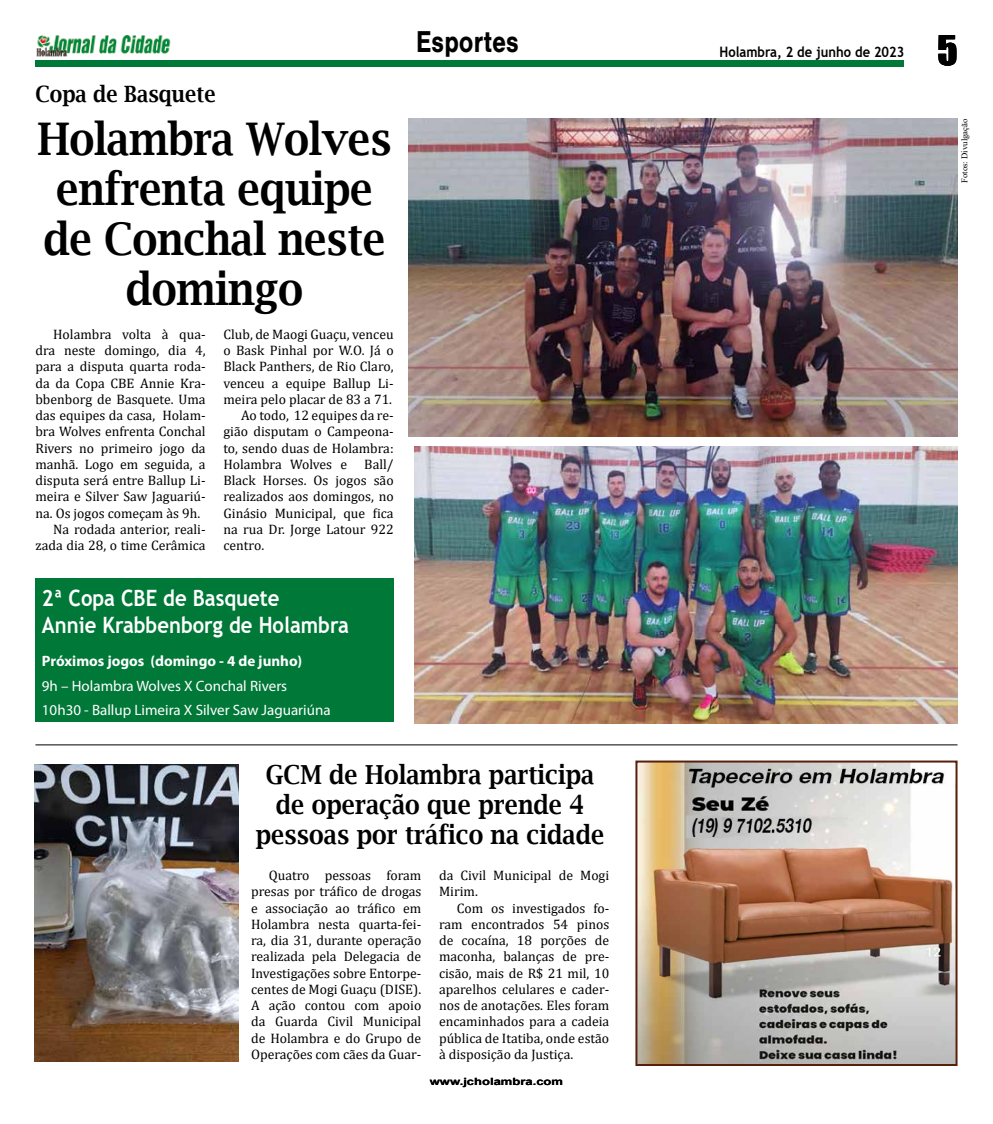
<style>
.page{position:relative;width:993px;height:1124px;background:#fff}
.page>*{position:absolute;margin:0;border:0;box-sizing:border-box;transform-origin:0 0}
.t1{font:600 45px/50px "Lucida Bright";letter-spacing:-.01em;color:#000;text-align:center;scale:.9 1}
.t2{font:37.5px "Impact";color:#000}
.t3{font:700 31.25px "Nimbus San";color:#000;scale:.8 1}
.t4{font:600 26.25px/30px "Lucida Bright";color:#000;text-align:center;scale:.9 1}
.t5{font:700 22.5px/27.5px "Trebuchet MS";color:#fff;scale:.9 1}
.t6{font:600 22.5px "Lucida Bright";color:#000;scale:.9 1}
.t7{font:15px/24.6px "Myriad Pro";color:#fff}
.t8{font:700 15px "Myriad Pro";color:#fff}
.t9{font:700 14.38px "Trebuchet MS";color:#000;scale:.9 1}
.t10{font:13.75px/16.2px "Cambria";color:#000;text-align:justify}
.t11{font:700 10px "Arial";color:#000;scale:1.3 1}
.t12{font:8.75px "Times New Roman";color:#000}
</style>
<div class="page">
<img style="left:36px;top:35px;width:135px;height:22px">
<div style="left:35px;top:60px;width:869px;height:7px;background:#007838"></div>
<hr style="left:35px;top:744px;width:922px;height:1px;background:#000">
<div style="left:35px;top:578px;width:358px;height:144px;background:#007838"></div>
<img style="left:414px;top:446px;width:543px;height:277px">
<img style="left:408px;top:119px;width:549px;height:317px">
<img style="left:35px;top:764px;width:203px;height:297px">
<img style="left:638px;top:763px;width:316px;height:299px">
<div style="left:635px;top:760px;width:322px;height:305px;border:2px solid #58200b"></div>
<h3 class="t6" style="left:35px;top:81px;width:202px">Copa de Basquete</h3>
<h1 class="t1" style="left:37px;top:114px;width:395px">Holambra Wolves enfrenta equipe de Conchal neste domingo</h1>
<p class="t10" style="left:53px;top:326px;width:154px">Holambra volta à qua-</p>
<p class="t10" style="left:35px;top:342px;width:172px">dra neste domingo, dia 4,</p>
<p class="t10" style="left:35px;top:358px;width:172px">para a disputa quarta roda-</p>
<p class="t10" style="left:35px;top:374px;width:172px">da da Copa CBE Annie Kra-</p>
<p class="t10" style="left:35px;top:391px;width:172px">bbenborg de Basquete. Uma</p>
<p class="t10" style="left:35px;top:407px;width:172px">das equipes da casa, Holam-</p>
<p class="t10" style="left:35px;top:423px;width:172px">bra Wolves enfrenta Conchal</p>
<p class="t10" style="left:35px;top:439px;width:172px">Rivers no primeiro jogo da</p>
<p class="t10" style="left:35px;top:456px;width:172px">manhã. Logo em seguida, a</p>
<p class="t10" style="left:35px;top:472px;width:172px">disputa será entre Ballup Li-</p>
<p class="t10" style="left:35px;top:488px;width:172px">meira e Silver Saw Jaguariú-</p>
<p class="t10" style="left:35px;top:504px;width:166px">na. Os jogos começam às 9h.</p>
<p class="t10" style="left:53px;top:521px;width:154px">Na rodada anterior, reali-</p>
<p class="t10" style="left:35px;top:537px;width:172px">zada dia 28, o time Cerâmica</p>
<p class="t10" style="left:223px;top:326px;width:172px">Club, de Maogi Guaçu, venceu</p>
<p class="t10" style="left:223px;top:342px;width:172px">o Bask Pinhal por W.O. Já o</p>
<p class="t10" style="left:223px;top:358px;width:172px">Black Panthers, de Rio Claro,</p>
<p class="t10" style="left:223px;top:374px;width:172px">venceu a equipe Ballup Li-</p>
<p class="t10" style="left:223px;top:391px;width:170px">meira pelo placar de 83 a 71.</p>
<p class="t10" style="left:241px;top:407px;width:154px">Ao todo, 12 equipes da re-</p>
<p class="t10" style="left:223px;top:423px;width:172px">gião disputam o Campeona-</p>
<p class="t10" style="left:223px;top:439px;width:172px">to, sendo duas de Holambra:</p>
<p class="t10" style="left:223px;top:456px;width:172px">Holambra Wolves e Ball/</p>
<p class="t10" style="left:223px;top:472px;width:172px">Black Horses. Os jogos são</p>
<p class="t10" style="left:223px;top:488px;width:172px">realizados aos domingos, no</p>
<p class="t10" style="left:223px;top:504px;width:172px">Ginásio Municipal, que fica</p>
<p class="t10" style="left:223px;top:521px;width:172px">na rua Dr. Jorge Latour 922</p>
<p class="t10" style="left:223px;top:537px;width:42px">centro.</p>
<h3 class="t5" style="left:42px;top:583px;width:342px">2ª Copa CBE de Basquete<br>Annie Krabbenborg de Holambra</h3>
<p class="t8" style="left:42px;top:651px;width:262px">Próximos jogos (domingo - 4 de junho)</p>
<p class="t7" style="left:42px;top:673px;width:290px">9h – Holambra Wolves X Conchal Rivers<br>10h30 - Ballup Limeira X Silver Saw Jaguariúna</p>
<h3 class="t3" style="left:439px;top:24px;width:79px">Ge al</h3>
<h3 class="t3" style="left:416px;top:24px;width:130px">Esportes</h3>
<h3 class="t4" style="left:256px;top:759px;width:389px">GCM de Holambra participa de operação que prende 4 pessoas por tráfico na cidade</h3>
<p class="t10" style="left:251px;top:867px;width:172px;text-indent:18px">Quatro pessoas foram presas por tráfico de drogas e associação ao tráfico em Holambra nesta quarta-fei&shy;ra, dia 31, durante operação realizada pela Delegacia de Investigações sobre Entorpe&shy;centes de Mogi Guaçu (DISE).<br>A ação contou com apoio da Guarda Civil Municipal de Holambra e do Grupo de Operações com cães da Guar-</p>
<p class="t10" style="left:439px;top:867px;width:172px">da Civil Municipal de Mogi<br>Mirim.</p>
<p class="t10" style="left:439px;top:899px;width:172px;text-indent:18px">Com os investigados fo&shy;ram encontrados 54 pinos de cocaína, 18 porções de maconha, balanças de pre&shy;cisão, mais de R$ 21 mil, 10 aparelhos celulares e cader&shy;nos de anotações. Eles foram encaminhados para a cadeia pública de Itatiba, onde estão à disposição da Justiça.</p>
<p class="t11" style="left:429px;top:1074px;width:104px">www.jcholambra.com</p>
<p class="t9" style="left:719px;top:43px;width:207px">Holambra, 2 de junho de 2023</p>
<h2 class="t2" style="left:937px;top:21px;width:22px">5</h2>
<p class="t12" style="left:957px;top:183px;width:66px;rotate:-90deg">Fotos: Divulgação</p>
</div>
